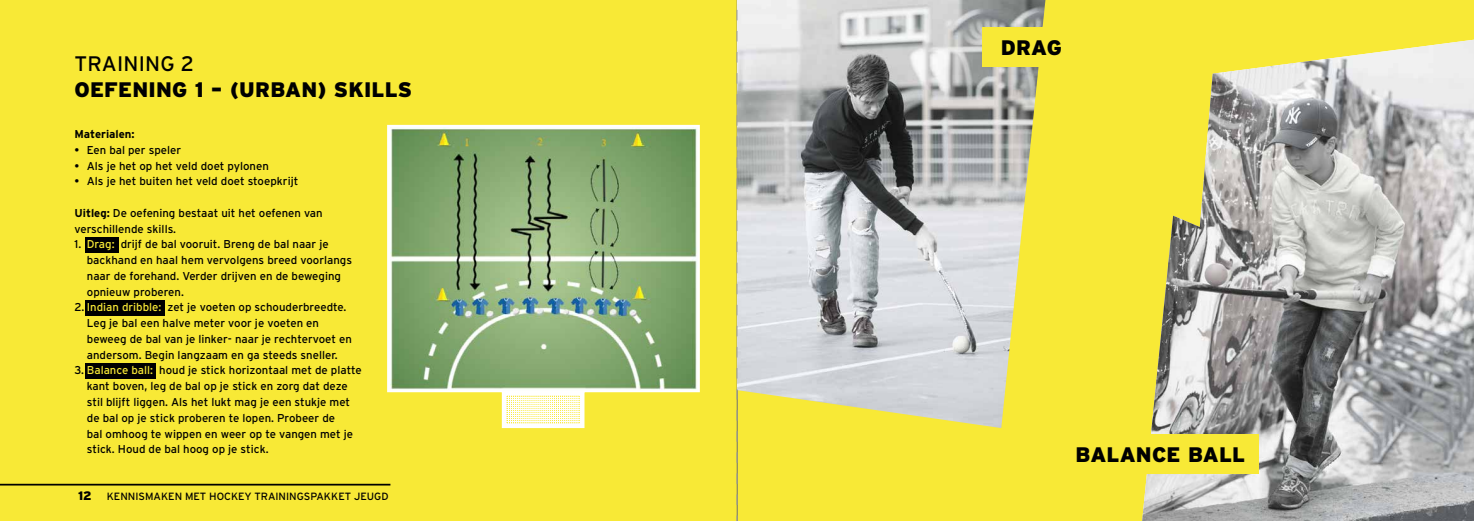
<style>
.page{position:relative;width:1474px;height:521px;background:#fff}
.page>*{position:absolute;margin:0;border:0;box-sizing:border-box;transform-origin:0 0}
.t1{font:900 21px "Interstate";letter-spacing:.01em;color:#000}
.t2{font:21px "Interstate";letter-spacing:.01em;color:#000}
.t3{font:11.38px/15.8px "Interstate";color:#000}
.t4{font:700 11.38px "Interstate";color:#000}
.t5{font:10.5px "Interstate";color:#000}
.s1{font-weight:700}
.s2{color:#f8e936}
.s3{font-weight:900;font-size:12.25px}
</style>
<div class="page">
<div style="left:737px;top:0;width:736px;height:521px;background:#f8e936"></div>
<div style="left:0;top:0;width:737px;height:521px;background:#f8e936"></div>
<div style="left:85px;top:237px;width:34px;height:16px;background:#000"></div>
<div style="left:85px;top:300px;width:80px;height:16px;background:#000"></div>
<div style="left:85px;top:363px;width:71px;height:16px;background:#000"></div>
<svg style="left:387px;top:124px;width:313px;height:305px"></svg>
<hr style="left:508px;top:395px;width:1px;height:30px;background:#fff">
<hr style="left:510px;top:395px;width:1px;height:30px;background:#fff">
<hr style="left:512px;top:395px;width:1px;height:30px;background:#fff">
<hr style="left:514px;top:395px;width:1px;height:30px;background:#fff">
<hr style="left:516px;top:395px;width:1px;height:30px;background:#fff">
<hr style="left:518px;top:395px;width:1px;height:30px;background:#fff">
<hr style="left:520px;top:395px;width:1px;height:30px;background:#fff">
<hr style="left:522px;top:395px;width:1px;height:30px;background:#fff">
<hr style="left:524px;top:395px;width:1px;height:30px;background:#fff">
<hr style="left:526px;top:395px;width:1px;height:30px;background:#fff">
<hr style="left:528px;top:395px;width:1px;height:30px;background:#fff">
<hr style="left:531px;top:395px;width:1px;height:30px;background:#fff">
<hr style="left:533px;top:395px;width:1px;height:30px;background:#fff">
<hr style="left:535px;top:395px;width:1px;height:30px;background:#fff">
<hr style="left:537px;top:395px;width:1px;height:30px;background:#fff">
<hr style="left:539px;top:395px;width:1px;height:30px;background:#fff">
<hr style="left:541px;top:395px;width:1px;height:30px;background:#fff">
<hr style="left:543px;top:395px;width:1px;height:30px;background:#fff">
<hr style="left:545px;top:395px;width:1px;height:30px;background:#fff">
<hr style="left:547px;top:395px;width:1px;height:30px;background:#fff">
<hr style="left:549px;top:395px;width:1px;height:30px;background:#fff">
<hr style="left:551px;top:395px;width:1px;height:30px;background:#fff">
<hr style="left:553px;top:395px;width:1px;height:30px;background:#fff">
<hr style="left:555px;top:395px;width:1px;height:30px;background:#fff">
<hr style="left:557px;top:395px;width:1px;height:30px;background:#fff">
<hr style="left:559px;top:395px;width:1px;height:30px;background:#fff">
<hr style="left:561px;top:395px;width:1px;height:30px;background:#fff">
<hr style="left:563px;top:395px;width:1px;height:30px;background:#fff">
<hr style="left:565px;top:395px;width:1px;height:30px;background:#fff">
<hr style="left:567px;top:395px;width:1px;height:30px;background:#fff">
<hr style="left:569px;top:395px;width:1px;height:30px;background:#fff">
<hr style="left:571px;top:395px;width:1px;height:30px;background:#fff">
<hr style="left:573px;top:395px;width:1px;height:30px;background:#fff">
<hr style="left:575px;top:395px;width:1px;height:30px;background:#fff">
<hr style="left:577px;top:395px;width:1px;height:30px;background:#fff">
<hr style="left:506px;top:421px;width:75px;height:1px;background:#fff">
<hr style="left:506px;top:419px;width:75px;height:1px;background:#fff">
<hr style="left:506px;top:417px;width:75px;height:1px;background:#fff">
<hr style="left:506px;top:415px;width:75px;height:1px;background:#fff">
<hr style="left:506px;top:413px;width:75px;height:1px;background:#fff">
<hr style="left:506px;top:411px;width:75px;height:1px;background:#fff">
<hr style="left:506px;top:409px;width:75px;height:1px;background:#fff">
<hr style="left:506px;top:407px;width:75px;height:1px;background:#fff">
<hr style="left:506px;top:405px;width:75px;height:1px;background:#fff">
<hr style="left:506px;top:403px;width:75px;height:1px;background:#fff">
<hr style="left:506px;top:401px;width:75px;height:1px;background:#fff">
<hr style="left:506px;top:399px;width:75px;height:1px;background:#fff">
<hr style="left:506px;top:397px;width:75px;height:1px;background:#fff">
<hr style="left:737px;top:0;width:1px;height:521px;background:#706f6f">
<img style="left:390px;top:128px;width:307px;height:262px">
<hr style="left:0;top:484px;width:390px;height:1px;background:#000">
<img style="left:737px;top:0;width:308px;height:428px">
<img style="left:1142px;top:40px;width:331px;height:481px">
<div style="left:982px;top:28px;width:93px;height:39px;background:#f8e936"></div>
<div style="left:1029px;top:434px;width:229px;height:39px;background:#f8e936"></div>
<svg style="left:736px;top:0;width:1px;height:521px"></svg>
<h1 class="t2" style="left:74px;top:51px;width:121px">TRAINING 2</h1>
<h1 class="t1" style="left:74px;top:76px;width:339px">OEFENING 1 – (URBAN) SKILLS</h1>
<p class="t4" style="left:74px;top:127px;width:62px">Materialen:</p>
<p class="t3" style="left:74px;top:142px;width:108px">• Een bal per speler</p>
<p class="t3" style="left:74px;top:158px;width:196px">• Als je het op het veld doet pylonen</p>
<p class="t3" style="left:74px;top:173px;width:225px">• Als je het buiten het veld doet stoepkrijt</p>
<p class="t3" style="left:74px;top:205px;width:250px"><span class="s1">Uitleg:</span> De oefening bestaat uit het oefenen van verschillende skills.</p>
<p class="t3" style="left:87px;top:236px;width:267px;text-indent:-12px">1. <span class="s2">Drag:</span> drijf de bal vooruit. Breng de bal naar je backhand en haal hem vervolgens breed voorlangs naar de forehand. Verder drijven en de beweging opnieuw proberen.</p>
<p class="t3" style="left:87px;top:299px;width:266px;text-indent:-12px">2. <span class="s2">Indian dribble:</span> zet je voeten op schouderbreedte.<br>Leg je bal een halve meter voor je voeten en beweeg de bal van je linker- naar je rechtervoet en andersom. Begin langzaam en ga steeds sneller.</p>
<p class="t3" style="left:87px;top:362px;width:276px;text-indent:-12px">3. <span class="s2">Balance ball:</span> houd je stick horizontaal met de platte kant boven, leg de bal op je stick en zorg dat deze stil blijft liggen. Als het lukt mag je een stukje met de bal op je stick proberen te lopen. Probeer de<br>bal omhoog te wippen en weer op te vangen met je stick. Houd de bal hoog op je stick.</p>
<p class="t5" style="left:78px;top:489px;width:312px"><span class="s3">12</span> KENNISMAKEN MET HOCKEY TRAININGSPAKKET JEUGD</p>
<h1 class="t1" style="left:1000px;top:35px;width:63px">DRAG</h1>
<h1 class="t1" style="left:1075px;top:442px;width:171px">BALANCE BALL</h1>
</div>
